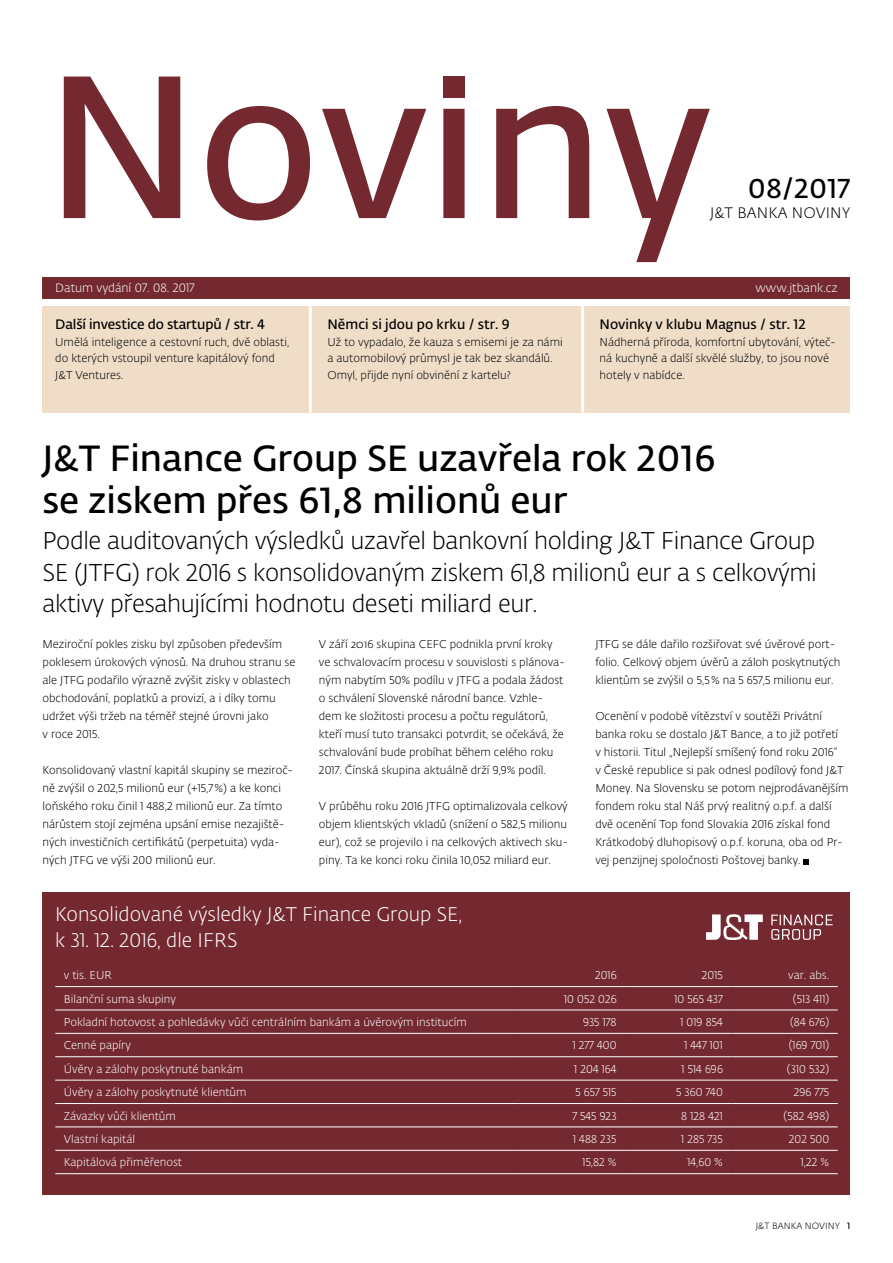
<style>
.page{position:relative;width:893px;height:1263px;background:#fff}
.page>*{position:absolute;margin:0;border:0;box-sizing:border-box;transform-origin:0 0}
.t1{font:600 36px/42px "Fedra Sans Alt Pro";color:#000}
.t2{font:600 27px "Fedra Sans Alt Pro";letter-spacing:.01em;color:#000}
.t3{font:300 24px/31.5px "Fedra Sans Alt Pro";letter-spacing:-.015em;color:#000;text-align:justify}
.t4{font:300 19.5px/25.5px "Fedra Sans Alt Pro";color:#fff}
.t5{font:300 15px "Fedra Sans Alt Pro";letter-spacing:.01em;color:#000}
.t6{font:600 13.5px "Fedra Sans Alt Pro";color:#000}
.t7{font:300 12px "Fedra Sans Alt Pro";color:#fff}
.t8{font:300 11.25px/18px "Fedra Sans Alt Pro";color:#000}
.t9{font:300 11.25px "Fedra Sans Alt Pro";color:#fff}
.t10{font:300 9px "Fedra Sans Alt Pro";letter-spacing:.01em;color:#000}
.s1{font-weight:600}
</style>
<div class="page">
<div style="left:43px;top:306px;width:807px;height:106px;background:#efddc8"></div>
<hr style="left:309px;top:306px;width:3px;height:106px;background:#fff">
<hr style="left:581px;top:306px;width:3px;height:106px;background:#fff">
<svg style="left:64px;top:77px;width:646px;height:185px"></svg>
<div style="left:443px;top:77px;width:21px;height:21px;background:#742931"></div>
<div style="left:43px;top:277px;width:807px;height:21px;background:#742931"></div>
<svg style="left:804px;top:859px;width:5px;height:5px"></svg>
<div style="left:43px;top:892px;width:807px;height:303px;background:#742931"></div>
<hr style="left:55px;top:986px;width:464px;height:1px;background:#fff">
<hr style="left:519px;top:986px;width:106px;height:1px;background:#fff">
<hr style="left:625px;top:986px;width:106px;height:1px;background:#fff">
<hr style="left:731px;top:986px;width:107px;height:1px;background:#fff">
<hr style="left:55px;top:1010px;width:464px;height:1px;background:#fff">
<hr style="left:519px;top:1010px;width:106px;height:1px;background:#fff">
<hr style="left:625px;top:1010px;width:106px;height:1px;background:#fff">
<hr style="left:731px;top:1010px;width:107px;height:1px;background:#fff">
<hr style="left:55px;top:1033px;width:464px;height:1px;background:#fff">
<hr style="left:519px;top:1033px;width:106px;height:1px;background:#fff">
<hr style="left:625px;top:1033px;width:106px;height:1px;background:#fff">
<hr style="left:731px;top:1033px;width:107px;height:1px;background:#fff">
<hr style="left:55px;top:1056px;width:464px;height:1px;background:#fff">
<hr style="left:519px;top:1056px;width:106px;height:1px;background:#fff">
<hr style="left:625px;top:1056px;width:106px;height:1px;background:#fff">
<hr style="left:731px;top:1056px;width:107px;height:1px;background:#fff">
<hr style="left:55px;top:1080px;width:464px;height:1px;background:#fff">
<hr style="left:519px;top:1080px;width:106px;height:1px;background:#fff">
<hr style="left:625px;top:1080px;width:106px;height:1px;background:#fff">
<hr style="left:731px;top:1080px;width:107px;height:1px;background:#fff">
<hr style="left:55px;top:1103px;width:464px;height:1px;background:#fff">
<hr style="left:519px;top:1103px;width:106px;height:1px;background:#fff">
<hr style="left:625px;top:1103px;width:106px;height:1px;background:#fff">
<hr style="left:731px;top:1103px;width:107px;height:1px;background:#fff">
<hr style="left:55px;top:1127px;width:464px;height:1px;background:#fff">
<hr style="left:519px;top:1127px;width:106px;height:1px;background:#fff">
<hr style="left:625px;top:1127px;width:106px;height:1px;background:#fff">
<hr style="left:731px;top:1127px;width:107px;height:1px;background:#fff">
<hr style="left:55px;top:1150px;width:464px;height:1px;background:#fff">
<hr style="left:519px;top:1150px;width:106px;height:1px;background:#fff">
<hr style="left:625px;top:1150px;width:106px;height:1px;background:#fff">
<hr style="left:731px;top:1150px;width:107px;height:1px;background:#fff">
<hr style="left:55px;top:1173px;width:464px;height:1px;background:#fff">
<hr style="left:519px;top:1173px;width:106px;height:1px;background:#fff">
<hr style="left:625px;top:1173px;width:106px;height:1px;background:#fff">
<hr style="left:731px;top:1173px;width:107px;height:1px;background:#fff">
<svg style="left:706px;top:914px;width:57px;height:26px"></svg>
<svg style="left:771px;top:915px;width:62px;height:25px"></svg>
<h2 class="t2" style="left:748px;top:169px;width:104px">08/2017</h2>
<h3 class="t5" style="left:710px;top:203px;width:142px">J&amp;T BANKA NOVINY</h3>
<p class="t7" style="left:55px;top:280px;width:141px">Datum vydání 07. 08. 2017</p>
<p class="t7" style="left:755px;top:280px;width:84px">www.jtbank.cz</p>
<p class="t6" style="left:55px;top:315px;width:211px">Další investice do startupů / str. 4</p>
<p class="t8" style="left:55px;top:334px;width:235px;line-height:16.5px">Umělá inteligence a cestovní ruch, dvě oblasti, do kterých vstoupil venture kapitálový fond<br>J&amp;T Ventures.</p>
<p class="t6" style="left:327px;top:315px;width:184px">Němci si jdou po krku / str. 9</p>
<p class="t8" style="left:327px;top:334px;width:237px;line-height:16.5px">Už to vypadalo, že kauza s emisemi je za námi a automobilový průmysl je tak bez skandálů.<br>Omyl, přijde nyní obvinění z kartelu?</p>
<p class="t6" style="left:600px;top:315px;width:208px">Novinky v klubu Magnus / str. 12</p>
<p class="t8" style="left:600px;top:334px;width:238px;line-height:16.5px">Nádherná příroda, komfortní ubytování, výteč&shy;ná kuchyně a další skvělé služby, to jsou nové hotely v nabídce.</p>
<h1 class="t1" style="left:43px;top:436px;width:675px">J&amp;T Finance Group SE uzavřela rok 2016 se ziskem přes 61,8 milionů eur</h1>
<h3 class="t3" style="left:43px;top:525px;width:776px">Podle auditovaných výsledků uzavřel bankovní holding J&amp;T Finance Group SE (JTFG) rok 2016 s konsolidovaným ziskem 61,8 milionů eur a s celkovými aktivy přesahujícími hodnotu deseti miliard eur.</h3>
<p class="t8" style="left:43px;top:635px;width:255px">Meziroční pokles zisku byl způsoben především poklesem úrokových výnosů. Na druhou stranu se ale JTFG podařilo výrazně zvýšit zisky v oblastech obchodování, poplatků a provizí, a i díky tomu udržet výši tržeb na téměř stejné úrovni jako<br>v roce 2015.</p>
<p class="t8" style="left:43px;top:761px;width:252px">Konsolidovaný vlastní kapitál skupiny se meziroč&shy;ně zvýšil o 202,5 milionů eur (+15,7%) a ke konci loňského roku činil 1 488,2 milionů eur. Za tímto nárůstem stojí zejména upsání emise nezajiště&shy;ných investičních certifikátů (perpetuita) vyda&shy;ných JTFG ve výši 200 milionů eur.</p>
<p class="t8" style="left:319px;top:635px;width:248px">V září 2016 skupina CEFC podnikla první kroky ve schvalovacím procesu v souvislosti s plánova&shy;ným nabytím 50% podílu v JTFG a podala žádost o schválení Slovenské národní bance. Vzhle&shy;dem ke složitosti procesu a počtu regulátorů, kteří musí tuto transakci potvrdit, se očekává, že schvalování bude probíhat během celého roku 2017. Čínská skupina aktuálně drží 9,9% podíl.</p>
<p class="t8" style="left:319px;top:797px;width:251px;text-align:justify">V průběhu roku 2016 JTFG optimalizovala celkový objem klientských vkladů (snížení o 582,5 milionu eur), což se projevilo i na celkových aktivech sku&shy;piny. Ta ke konci roku činila 10,052 miliard eur.</p>
<p class="t8" style="left:595px;top:635px;width:247px">JTFG se dále dařilo rozšiřovat své úvěrové port&shy;folio. Celkový objem úvěrů a záloh poskytnutých klientům se zvýšil o 5,5% na 5 657,5 milionu eur.</p>
<p class="t8" style="left:595px;top:707px;width:255px">Ocenění v podobě vítězství v soutěži Privátní banka roku se dostalo J&amp;T Bance, a to již potřetí<br>v historii. Titul „Nejlepší smíšený fond roku 2016“<br>v České republice si pak odnesl podílový fond J&amp;T Money. Na Slovensku se potom nejprodávanějším fondem roku stal Náš prvý realitný o.p.f. a další dvě ocenění Top fond Slovakia 2016 získal fond Krátkodobý dluhopisový o.p.f. koruna, oba od Pr&shy;vej penzijnej spoločnosti Poštovej banky.</p>
<h3 class="t4" style="left:55px;top:901px;width:408px">Konsolidované výsledky J&amp;T Finance Group SE, k 31. 12. 2016, dle IFRS</h3>
<p class="t9" style="left:64px;top:968px;width:50px">v tis. EUR</p>
<p class="t9" style="left:595px;top:968px;width:23px">2016</p>
<p class="t9" style="left:702px;top:968px;width:22px">2015</p>
<p class="t9" style="left:788px;top:968px;width:42px">var. abs.</p>
<p class="t9" style="left:64px;top:991px;width:114px">Bilanční suma skupiny</p>
<p class="t9" style="left:564px;top:991px;width:54px">10 052 026</p>
<p class="t9" style="left:674px;top:991px;width:50px">10 565 437</p>
<p class="t9" style="left:793px;top:991px;width:38px">(513 411)</p>
<p class="t9" style="left:64px;top:1014px;width:405px">Pokladní hotovost a pohledávky vůči centrálním bankám a úvěrovým institucím</p>
<p class="t9" style="left:583px;top:1014px;width:35px">935 178</p>
<p class="t9" style="left:680px;top:1014px;width:44px">1 019 854</p>
<p class="t9" style="left:790px;top:1014px;width:41px">(84 676)</p>
<p class="t9" style="left:64px;top:1038px;width:69px">Cenné papíry</p>
<p class="t9" style="left:573px;top:1038px;width:45px">1 277 400</p>
<p class="t9" style="left:684px;top:1038px;width:40px">1 447 101</p>
<p class="t9" style="left:789px;top:1038px;width:42px">(169 701)</p>
<p class="t9" style="left:64px;top:1061px;width:181px">Úvěry a zálohy poskytnuté bankám</p>
<p class="t9" style="left:574px;top:1061px;width:44px">1 204 164</p>
<p class="t9" style="left:682px;top:1061px;width:43px">1 514 696</p>
<p class="t9" style="left:787px;top:1061px;width:44px">(310 532)</p>
<p class="t9" style="left:64px;top:1085px;width:184px">Úvěry a zálohy poskytnuté klientům</p>
<p class="t9" style="left:575px;top:1085px;width:43px">5 657 515</p>
<p class="t9" style="left:676px;top:1085px;width:48px">5 360 740</p>
<p class="t9" style="left:794px;top:1085px;width:37px">296 775</p>
<p class="t9" style="left:64px;top:1108px;width:114px">Závazky vůči klientům</p>
<p class="t9" style="left:572px;top:1108px;width:46px">7 545 923</p>
<p class="t9" style="left:681px;top:1108px;width:43px">8 128 421</p>
<p class="t9" style="left:783px;top:1108px;width:47px">(582 498)</p>
<p class="t9" style="left:64px;top:1131px;width:73px">Vlastní kapitál</p>
<p class="t9" style="left:573px;top:1131px;width:45px">1 488 235</p>
<p class="t9" style="left:681px;top:1131px;width:43px">1 285 735</p>
<p class="t9" style="left:789px;top:1131px;width:42px">202 500</p>
<p class="t9" style="left:64px;top:1155px;width:120px">Kapitálová přiměřenost</p>
<p class="t9" style="left:583px;top:1155px;width:36px">15,82 %</p>
<p class="t9" style="left:687px;top:1155px;width:37px">14,60 %</p>
<p class="t9" style="left:801px;top:1155px;width:30px">1,22 %</p>
<p class="t10" style="left:756px;top:1220px;width:96px">J&amp;T BANKA NOVINY <span class="s1">1</span></p>
</div>
